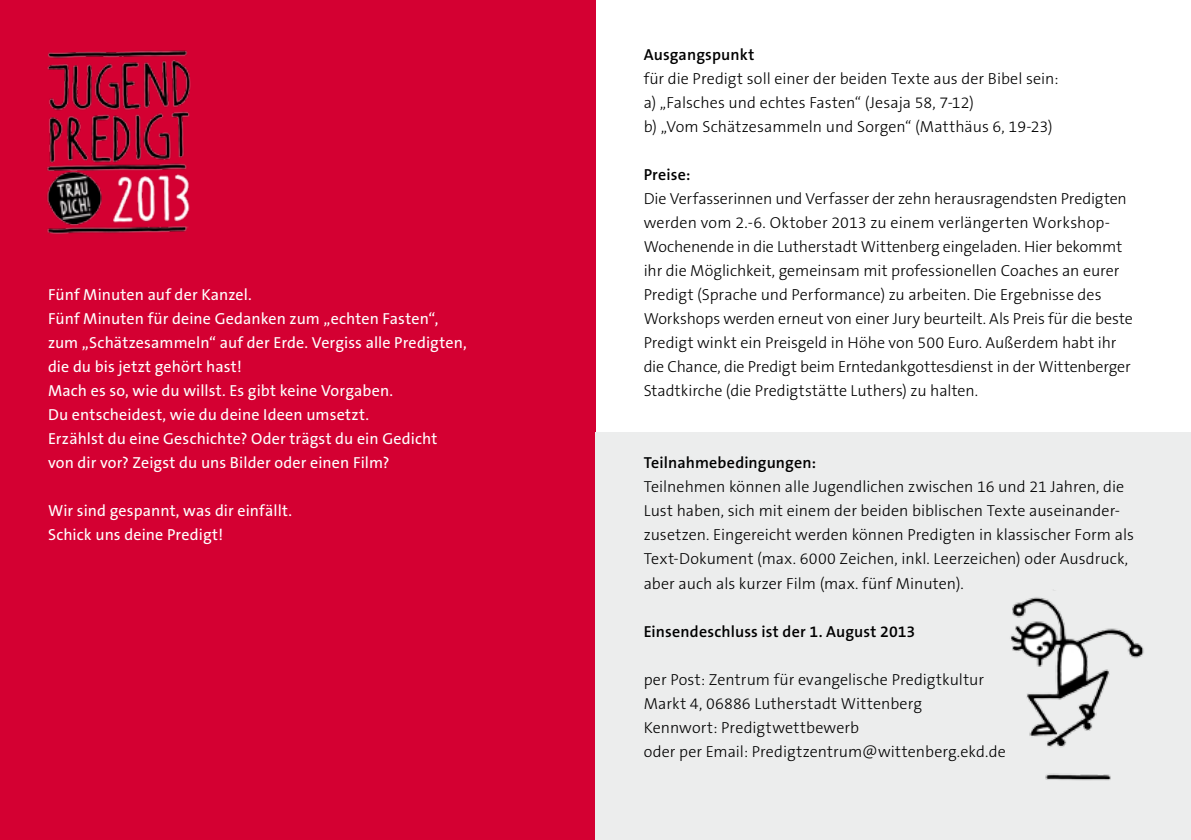
<style>
.page{position:relative;width:1191px;height:840px;background:#fff}
.page>*{position:absolute;margin:0;border:0;box-sizing:border-box;transform-origin:0 0}
.t1{font:300 16px/24px "The Sans B3";color:#000}
.t2{font:16px/24px "The Sans B5 Plain";letter-spacing:.01em;color:#fff}
.t3{font:600 16px "The Sans B6";letter-spacing:.005em;color:#000}
</style>
<div class="page">
<div style="left:0;top:0;width:595px;height:839px;background:#d40032"></div>
<div style="left:595px;top:432px;width:596px;height:407px;background:#eceded"></div>
<img style="left:46px;top:50px;width:145px;height:185px">
<img style="left:1010px;top:597px;width:134px;height:184px">
<p class="t2" style="left:48px;top:283px;width:420px">Fünf Minuten auf der Kanzel.<br>Fünf Minuten für deine Gedanken zum „echten Fasten“, zum „Schätzesammeln“ auf der Erde. Vergiss alle Predigten, die du bis jetzt gehört hast!<br>Mach es so, wie du willst. Es gibt keine Vorgaben.<br>Du entscheidest, wie du deine Ideen umsetzt.<br>Erzählst du eine Geschichte? Oder trägst du ein Gedicht von dir vor? Zeigst du uns Bilder oder einen Film?</p>
<p class="t2" style="left:48px;top:499px;width:245px">Wir sind gespannt, was dir einfällt.<br>Schick uns deine Predigt!</p>
<p class="t3" style="left:643px;top:46px;width:112px">Ausgangspunkt</p>
<p class="t1" style="left:643px;top:67px;width:416px">für die Predigt soll einer der beiden Texte aus der Bibel sein: a) „Falsches und echtes Fasten“ (Jesaja 58, 7-12)<br>b) „Vom Schätzesammeln und Sorgen“ (Matthäus 6, 19-23)</p>
<p class="t3" style="left:643px;top:166px;width:48px">Preise:</p>
<p class="t1" style="left:643px;top:187px;width:491px">Die Verfasserinnen und Verfasser der zehn herausragendsten Predigten werden vom 2.-6. Oktober 2013 zu einem verlängerten Workshop-Wochenende in die Lutherstadt Wittenberg eingeladen. Hier bekommt ihr die Möglichkeit, gemeinsam mit professionellen Coaches an eurer Predigt (Sprache und Performance) zu arbeiten. Die Ergebnisse des Workshops werden erneut von einer Jury beurteilt. Als Preis für die beste Predigt winkt ein Preisgeld in Höhe von 500 Euro. Außerdem habt ihr die Chance, die Predigt beim Erntedankgottesdienst in der Wittenberger Stadtkirche (die Predigtstätte Luthers) zu halten.</p>
<p class="t3" style="left:643px;top:454px;width:174px">Teilnahmebedingungen:</p>
<p class="t1" style="left:643px;top:475px;width:492px">Teilnehmen können alle Jugendlichen zwischen 16 und 21 Jahren, die Lust haben, sich mit einem der beiden biblischen Texte auseinander&shy;zusetzen. Eingereicht werden können Predigten in klassischer Form als Text-Dokument (max. 6000 Zeichen, inkl. Leerzeichen) oder Ausdruck, aber auch als kurzer Film (max. fünf Minuten).</p>
<p class="t3" style="left:643px;top:622px;width:273px">Einsendeschluss ist der 1. August 2013</p>
<p class="t1" style="left:643px;top:667px;width:363px">per Post: Zentrum für evangelische Predigtkultur Markt 4, 06886 Lutherstadt Wittenberg<br>Kennwort: Predigtwettbewerb<br>oder per Email: Predigtzentrum@wittenberg.ekd.de</p>
</div>
